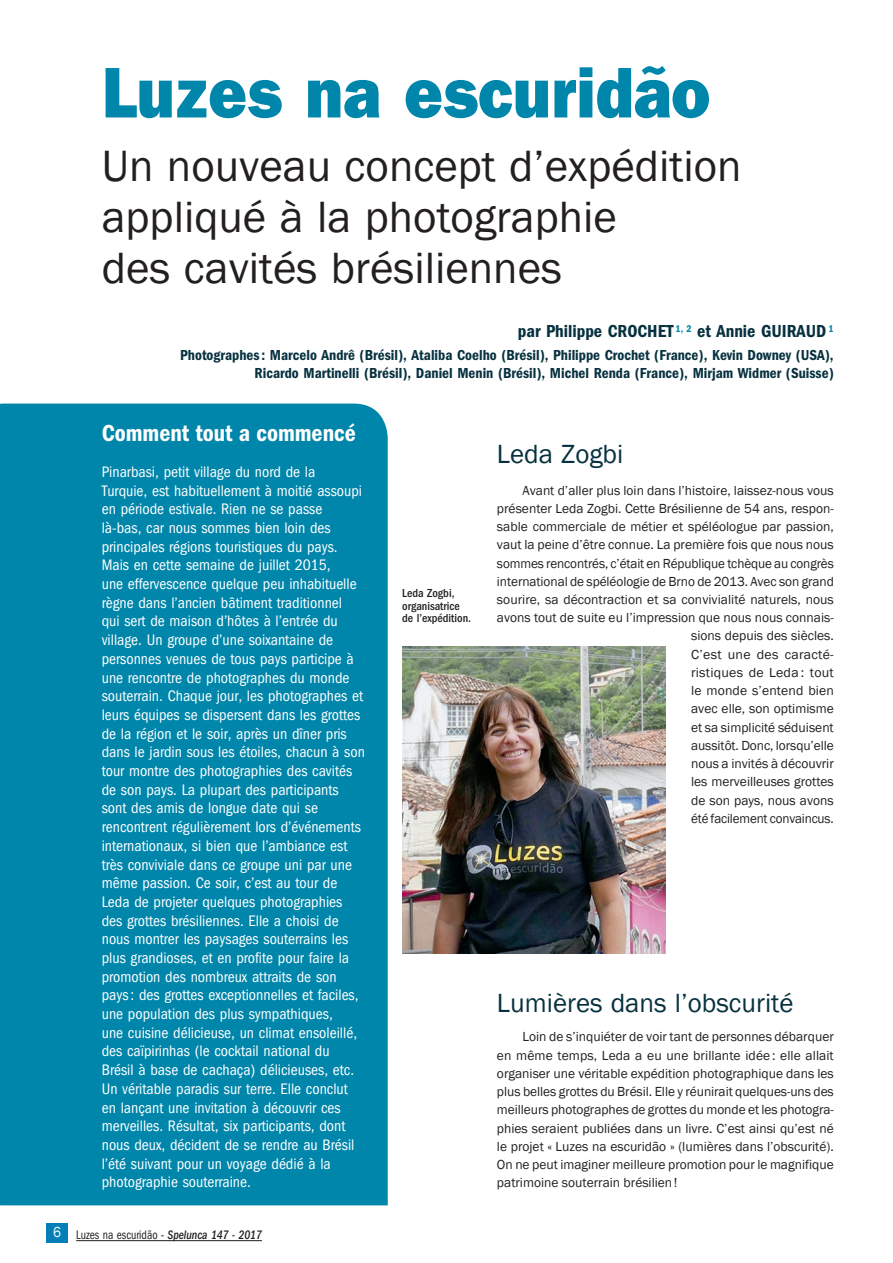
<style>
.page{position:relative;width:893px;height:1263px;background:#fff}
.page>*{position:absolute;margin:0;border:0;box-sizing:border-box;transform-origin:0 0}
.t1{font:800 72px "Franklin Gothic";color:#0086ab;scale:.9 1}
.t2{font:45px/51px "Franklin Gothic";color:#231f20}
.t3{font:27px "Franklin Gothic";color:#07313f}
.t4{font:600 condensed 24px "Franklin Gothic";color:#fff}
.t5{font:600 condensed 18px "Franklin Gothic";color:#07313f}
.t6{font:condensed 15.75px/18.8px "Franklin Gothic";color:#fff}
.t7{font:600 condensed 15px/18px "Franklin Gothic";color:#07313f;text-align:right}
.t8{font:13.5px/18.1px "Franklin Gothic";color:#231f20;text-align:right}
.t9{font:italic 500 condensed 12.75px "Franklin Gothic";color:#231f20;scale:.9 1}
.t10{font:500 condensed 12px/12.8px "Franklin Gothic";color:#231f20}
.s1{font-weight:400;font-style:normal;font-stretch:normal;font-size:15px;color:#fff}
.s2{font-weight:400;font-style:normal}
</style>
<div class="page">
<hr style="left:76px;top:1239px;width:186px;height:1px;background:#231f20">
<div style="left:46px;top:1222px;width:22px;height:19px;background:#037fb7"></div>
<div style="left:0;top:403px;width:387px;height:802px;background:#0086ab"></div>
<img style="left:402px;top:646px;width:263px;height:307px">
<h1 class="t1" style="left:102px;top:50px;width:677px">Luzes na escuridão</h1>
<h2 class="t2" style="left:102px;top:142px;width:641px">Un nouveau concept d’expédition appliqué à la photographie<br>des cavités brésiliennes</h2>
<p class="t5" style="left:517px;top:321px;width:317px">par Philippe CROCHET <sup>1,</sup> <sup>2</sup> et Annie GUIRAUD <sup>1</sup></p>
<p class="t7" style="left:180px;top:346px;width:654px">Photographes : Marcelo Andrê (Brésil), Ataliba Coelho (Brésil), Philippe Crochet (France), Kevin Downey (USA),<br>Ricardo Martinelli (Brésil), Daniel Menin (Brésil), Michel Renda (France), Mirjam Widmer (Suisse)</p>
<h3 class="t4" style="left:102px;top:419px;width:255px">Comment tout a commencé</h3>
<p class="t6" style="left:102px;top:462px;width:264px">Pinarbasi, petit village du nord de la Turquie, est habituellement à moitié assoupi en période estivale. Rien ne se passe là-bas, car nous sommes bien loin des principales régions touristiques du pays.<br>Mais en cette semaine de juillet 2015,<br>une effervescence quelque peu inhabituelle règne dans l’ancien bâtiment traditionnel<br>qui sert de maison d’hôtes à l’entrée du village. Un groupe d’une soixantaine de personnes venues de tous pays participe à une rencontre de photographes du monde souterrain. Chaque jour, les photographes et leurs équipes se dispersent dans les grottes de la région et le soir, après un dîner pris dans le jardin sous les étoiles, chacun à son tour montre des photographies des cavités de son pays. La plupart des participants sont des amis de longue date qui se rencontrent régulièrement lors d’événements internationaux, si bien que l’ambiance est très conviviale dans ce groupe uni par une même passion. Ce soir, c’est au tour de Leda de projeter quelques photographies des grottes brésiliennes. Elle a choisi de nous montrer les paysages souterrains les plus grandioses, et en profite pour faire la promotion des nombreux attraits de son pays : des grottes exceptionnelles et faciles, une population des plus sympathiques,<br>une cuisine délicieuse, un climat ensoleillé, des caïpirinhas (le cocktail national du Brésil à base de cachaça) délicieuses, etc.<br>Un véritable paradis sur terre. Elle conclut en lançant une invitation à découvrir ces merveilles. Résultat, six participants, dont nous deux, décident de se rendre au Brésil l’été suivant pour un voyage dédié à la photographie souterraine.</p>
<p class="t9" style="left:53px;top:1227px;width:233px"><span class="s1">6</span> <span class="s2">Luzes na escuridão</span> - Spelunca 147 - 2017</p>
<p class="t10" style="left:402px;top:586px;width:70px">Leda Zogbi, organisatrice de l’expédition.</p>
<h3 class="t3" style="left:497px;top:437px;width:128px">Leda Zogbi</h3>
<p class="t8" style="left:497px;top:481px;width:338px">Avant d’aller plus loin dans l’histoire, laissez-nous vous présenter Leda Zogbi. Cette Brésilienne de 54 ans, respon&shy;sable commerciale de métier et spéléologue par passion, vaut la peine d’être connue. La première fois que nous nous sommes rencontrés, c’était en République tchèque au congrès international de spéléologie de Brno de 2013. Avec son grand sourire, sa décontraction et sa convivialité naturels, nous avons tout de suite eu l’impression que nous nous connais&shy;sions depuis des siècles.<br>C’est une des caracté-<br>ristiques de Leda : tout<br>le monde s’entend bien<br>avec elle, son optimisme<br>et sa simplicité séduisent<br>aussitôt. Donc, lorsqu’elle<br>nous a invités à découvrir<br>les merveilleuses grottes<br>de son pays, nous avons<br>été facilement convaincus.</p>
<h3 class="t3" style="left:497px;top:985px;width:298px">Lumières dans l’obscurité</h3>
<p class="t8" style="left:497px;top:1027px;width:338px;text-align:justify;text-indent:26px">Loin de s’inquiéter de voir tant de personnes débarquer en même temps, Leda a eu une brillante idée : elle allait organiser une véritable expédition photographique dans les plus belles grottes du Brésil. Elle y réunirait quelques-uns des meilleurs photographes de grottes du monde et les photogra&shy;phies seraient publiées dans un livre. C’est ainsi qu’est né le projet « Luzes na escuridão » (lumières dans l’obscurité).<br>On ne peut imaginer meilleure promotion pour le magnifique patrimoine souterrain brésilien !</p>
</div>
